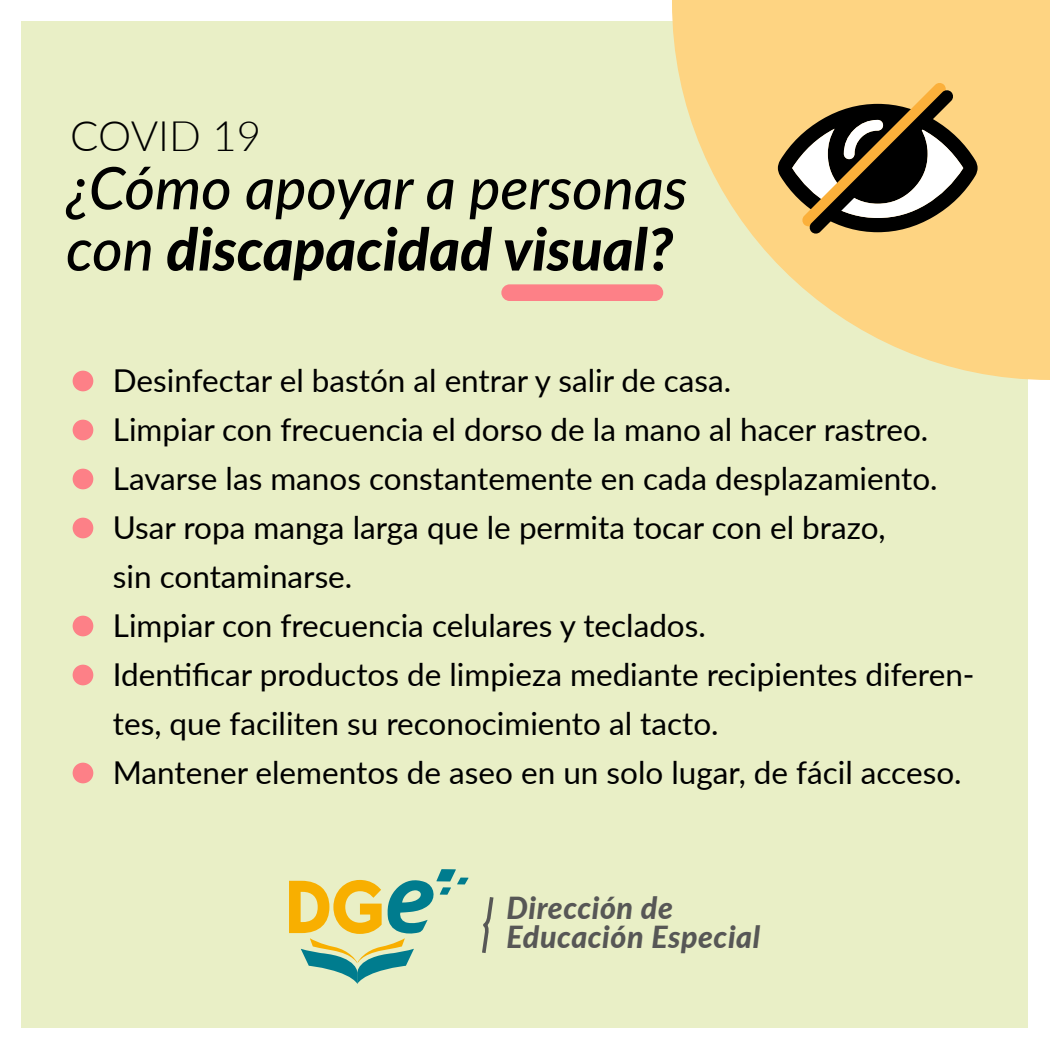
<style>
.page{position:relative;width:1050px;height:1050px;background:#fff}
.page>*{position:absolute;margin:0;border:0;box-sizing:border-box;transform-origin:0 0}
.t1{font:italic 500 58.62px/61.2px "Lato";color:#000}
.t2{font:300 42px "Lato";color:#000}
.t3{font:31.5px/49px "Lato";color:#000}
.t4{font:italic 800 30.36px/29px "Lato";letter-spacing:.02em;color:#575756}
.s1{font-weight:800}
</style>
<div class="page">
<div style="left:22px;top:22px;width:1006px;height:1006px;background:#e9efc6"></div>
<svg style="left:672px;top:0;width:378px;height:380px;fill:#fed482"></svg>
<svg style="left:778px;top:82px;width:200px;height:152px;background:#95815d"></svg>
<svg style="left:482px;top:897px;width:12px;height:56px"></svg>
<svg style="left:289px;top:869px;width:180px;height:115px"></svg>
<div style="left:73px;top:371px;width:20px;height:20px;background:#fd8087;border-radius:50%"></div>
<div style="left:73px;top:420px;width:20px;height:20px;background:#fd8087;border-radius:50%"></div>
<div style="left:73px;top:469px;width:20px;height:20px;background:#fd8087;border-radius:50%"></div>
<div style="left:73px;top:518px;width:20px;height:20px;background:#fd8087;border-radius:50%"></div>
<div style="left:73px;top:665px;width:20px;height:20px;background:#fd8087;border-radius:50%"></div>
<div style="left:73px;top:616px;width:20px;height:20px;background:#fd8087;border-radius:50%"></div>
<div style="left:73px;top:763px;width:20px;height:20px;background:#fd8087;border-radius:50%"></div>
<div style="left:501px;top:284px;width:162px;height:17px;background:#fd8087;border-radius:8px"></div>
<h2 class="t2" style="left:70px;top:106px;width:192px">COVID 19</h2>
<h1 class="t1" style="left:66px;top:155px;width:623px">¿Cómo apoyar a personas con <span class="s1">discapacidad visual?</span></h1>
<p class="t3" style="left:113px;top:355px;width:863px">Desinfectar el bastón al entrar y salir de casa.<br>Limpiar con frecuencia el dorso de la mano al hacer rastreo.<br>Lavarse las manos constantemente en cada desplazamiento.<br>Usar ropa manga larga que le permita tocar con el brazo,<br>sin contaminarse.<br>Limpiar con frecuencia celulares y teclados.<br>Identificar productos de limpieza mediante recipientes diferen&shy;tes, que faciliten su reconocimiento al tacto.<br>Mantener elementos de aseo en un solo lugar, de fácil acceso.</p>
<p class="t4" style="left:507px;top:892px;width:255px">Dirección de<br>Educación Especial</p>
</div>
